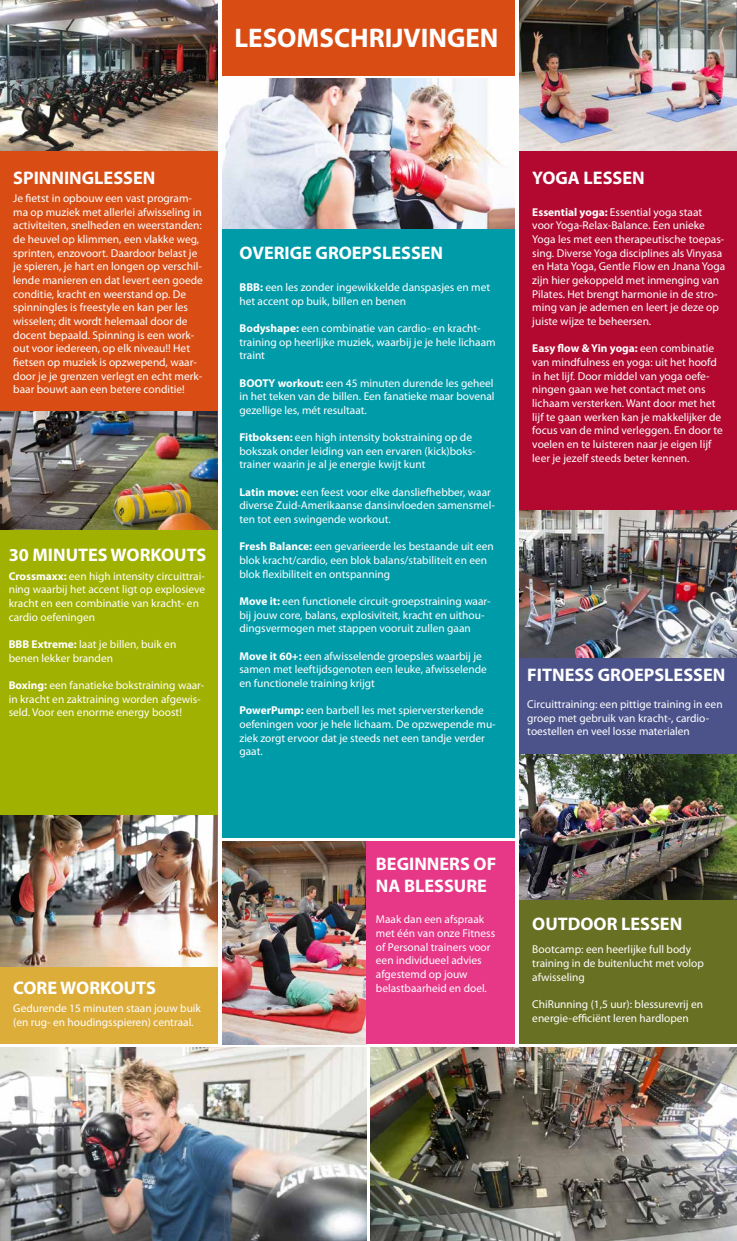
<style>
.page{position:relative;width:737px;height:1241px;background:#fff}
.page>*{position:absolute;margin:0;border:0;box-sizing:border-box;transform-origin:0 0}
.t1{font:700 26.95px "Myriad Pro";color:#fff}
.t2{font:700 18.2px/21.9px "Myriad Pro";color:#fff}
.t3{font:11.38px/13.7px "Myriad Pro";color:#fff}
.s1{font-weight:700}
</style>
<div class="page">
<img style="left:0;top:410px;width:217px;height:120px">
<img style="left:519px;top:753px;width:218px;height:147px">
<img style="left:222px;top:841px;width:144px;height:202px">
<div style="left:0;top:530px;width:218px;height:285px;background:#a0b101"></div>
<div style="left:0;top:966px;width:218px;height:77px;background:#dcad39"></div>
<img style="left:0;top:815px;width:218px;height:150px">
<div style="left:0;top:151px;width:218px;height:259px;background:#d94d15"></div>
<img style="left:0;top:0;width:218px;height:150px">
<div style="left:222px;top:229px;width:292px;height:608px;background:#009ba9"></div>
<div style="left:366px;top:841px;width:148px;height:202px;background:#e73787"></div>
<img style="left:222px;top:78px;width:292px;height:151px">
<div style="left:519px;top:652px;width:218px;height:101px;background:#4c538b"></div>
<img style="left:519px;top:509px;width:218px;height:148px">
<div style="left:519px;top:151px;width:218px;height:358px;background:#b30931"></div>
<img style="left:519px;top:0;width:218px;height:151px">
<div style="left:519px;top:900px;width:218px;height:143px;background:#677023"></div>
<div style="left:222px;top:0;width:293px;height:75px;background:#d94d15"></div>
<img style="left:0;top:1047px;width:366px;height:193px">
<img style="left:371px;top:1047px;width:366px;height:193px">
<h1 class="t1" style="left:234px;top:20px;width:265px">LESOMSCHRIJVINGEN</h1>
<h2 class="t2" style="left:13px;top:166px;width:144px">SPINNINGLESSEN</h2>
<p class="t3" style="left:13px;top:191px;width:191px">Je fietst in opbouw een vast program&shy;ma op muziek met allerlei afwisseling in activiteiten, snelheden en weerstanden: de heuvel op klimmen, een vlakke weg, sprinten, enzovoort. Daardoor belast je je spieren, je hart en longen op verschil&shy;lende manieren en dat levert een goede conditie, kracht en weerstand op. De spinningles is freestyle en kan per les wisselen; dit wordt helemaal door de docent bepaald. Spinning is een work&shy;out voor iedereen, op elk niveau!! Het fietsen op muziek is opzwepend, waar&shy;door je je grenzen verlegt en echt merk&shy;baar bouwt aan een betere conditie!</p>
<h2 class="t2" style="left:9px;top:543px;width:199px">30 MINUTES WORKOUTS</h2>
<p class="t3" style="left:9px;top:568px;width:198px"><span class="s1">Crossmaxx:</span> een high intensity circuittrai&shy;ning waarbij het accent ligt op explosieve kracht en een combinatie van kracht- en cardio oefeningen</p>
<p class="t3" style="left:9px;top:637px;width:169px"><span class="s1">BBB Extreme:</span> laat je billen, buik en benen lekker branden</p>
<p class="t3" style="left:9px;top:678px;width:197px"><span class="s1">Boxing:</span> een fanatieke bokstraining waar&shy;in kracht en zaktraining worden afgewis&shy;seld. Voor een enorme energy boost!</p>
<h2 class="t2" style="left:239px;top:241px;width:205px">OVERIGE GROEPSLESSEN</h2>
<p class="t3" style="left:239px;top:280px;width:252px"><span class="s1">BBB:</span> een les zonder ingewikkelde danspasjes en met het accent op buik, billen en benen</p>
<p class="t3" style="left:239px;top:321px;width:258px"><span class="s1">Bodyshape:</span> een combinatie van cardio- en kracht&shy;training op heerlijke muziek, waarbij je je hele lichaam traint</p>
<p class="t3" style="left:239px;top:375px;width:257px;text-align:justify"><span class="s1">BOOTY workout:</span> een 45 minuten durende les geheel in het teken van de billen. Een fanatieke maar bovenal gezellige les, mét resultaat.</p>
<p class="t3" style="left:239px;top:430px;width:238px"><span class="s1">Fitboksen:</span> een high intensity bokstraining op de bokszak onder leiding van een ervaren (kick)boks&shy;trainer waarin je al je energie kwijt kunt</p>
<p class="t3" style="left:239px;top:485px;width:257px"><span class="s1">Latin move:</span> een feest voor elke dansliefhebber, waar diverse Zuid-Amerikaanse dansinvloeden samensmel&shy;ten tot een swingende workout.</p>
<p class="t3" style="left:239px;top:539px;width:256px"><span class="s1">Fresh Balance:</span> een gevarieerde les bestaande uit een blok kracht/cardio, een blok balans/stabiliteit en een blok flexibiliteit en ontspanning</p>
<p class="t3" style="left:239px;top:594px;width:253px"><span class="s1">Move it:</span> een functionele circuit-groepstraining waar&shy;bij jouw core, balans, explosiviteit, kracht en uithou&shy;dingsvermogen met stappen vooruit zullen gaan</p>
<p class="t3" style="left:239px;top:648px;width:249px"><span class="s1">Move it 60+:</span> een afwisselende groepsles waarbij je samen met leeftijdsgenoten een leuke, afwisselende en functionele training krijgt</p>
<p class="t3" style="left:239px;top:703px;width:258px"><span class="s1">PowerPump:</span> een barbell les met spierversterkende oefeningen voor je hele lichaam. De opzwepende mu&shy;ziek zorgt ervoor dat je steeds net een tandje verder gaat.</p>
<h2 class="t2" style="left:532px;top:166px;width:114px">YOGA LESSEN</h2>
<p class="t3" style="left:532px;top:205px;width:194px"><span class="s1">Essential yoga:</span> Essential yoga staat voor Yoga-Relax-Balance. Een unieke Yoga les met een therapeutische toepas&shy;sing. Diverse Yoga disciplines als Vinyasa en Hata Yoga, Gentle Flow en Jnana Yoga zijn hier gekoppeld met inmenging van Pilates. Het brengt harmonie in de stro&shy;ming van je ademen en leert je deze op juiste wijze te beheersen.</p>
<p class="t3" style="left:532px;top:341px;width:192px"><span class="s1">Easy flow &amp; Yin yoga:</span> een combinatie van mindfulness en yoga: uit het hoofd in het lijf. Door middel van yoga oefe&shy;ningen gaan we het contact met ons lichaam versterken. Want door met het lijf te gaan werken kan je makkelijker de focus van de mind verleggen. En door te voelen en te luisteren naar je eigen lijf leer je jezelf steeds beter kennen.</p>
<h2 class="t2" style="left:527px;top:663px;width:200px">FITNESS GROEPSLESSEN</h2>
<p class="t3" style="left:527px;top:697px;width:197px">Circuittraining: een pittige training in een groep met gebruik van kracht-, cardio&shy;toestellen en veel losse materialen</p>
<h2 class="t2" style="left:13px;top:976px;width:144px">CORE WORKOUTS</h2>
<p class="t3" style="left:13px;top:1001px;width:189px">Gedurende 15 minuten staan jouw buik (en rug- en houdingsspieren) centraal.</p>
<h2 class="t2" style="left:376px;top:852px;width:122px">BEGINNERS OF<br>NA BLESSURE</h2>
<p class="t3" style="left:376px;top:912px;width:121px">Maak dan een afspraak met één van onze Fitness of Personal trainers voor een individueel advies afgestemd op jouw belastbaarheid en doel.</p>
<h2 class="t2" style="left:532px;top:912px;width:151px">OUTDOOR LESSEN</h2>
<p class="t3" style="left:532px;top:942px;width:173px">Bootcamp: een heerlijke full body training in de buitenlucht met volop afwisseling</p>
<p class="t3" style="left:532px;top:996px;width:172px">ChiRunning (1,5 uur): blessurevrij en energie-efficiënt leren hardlopen</p>
</div>
